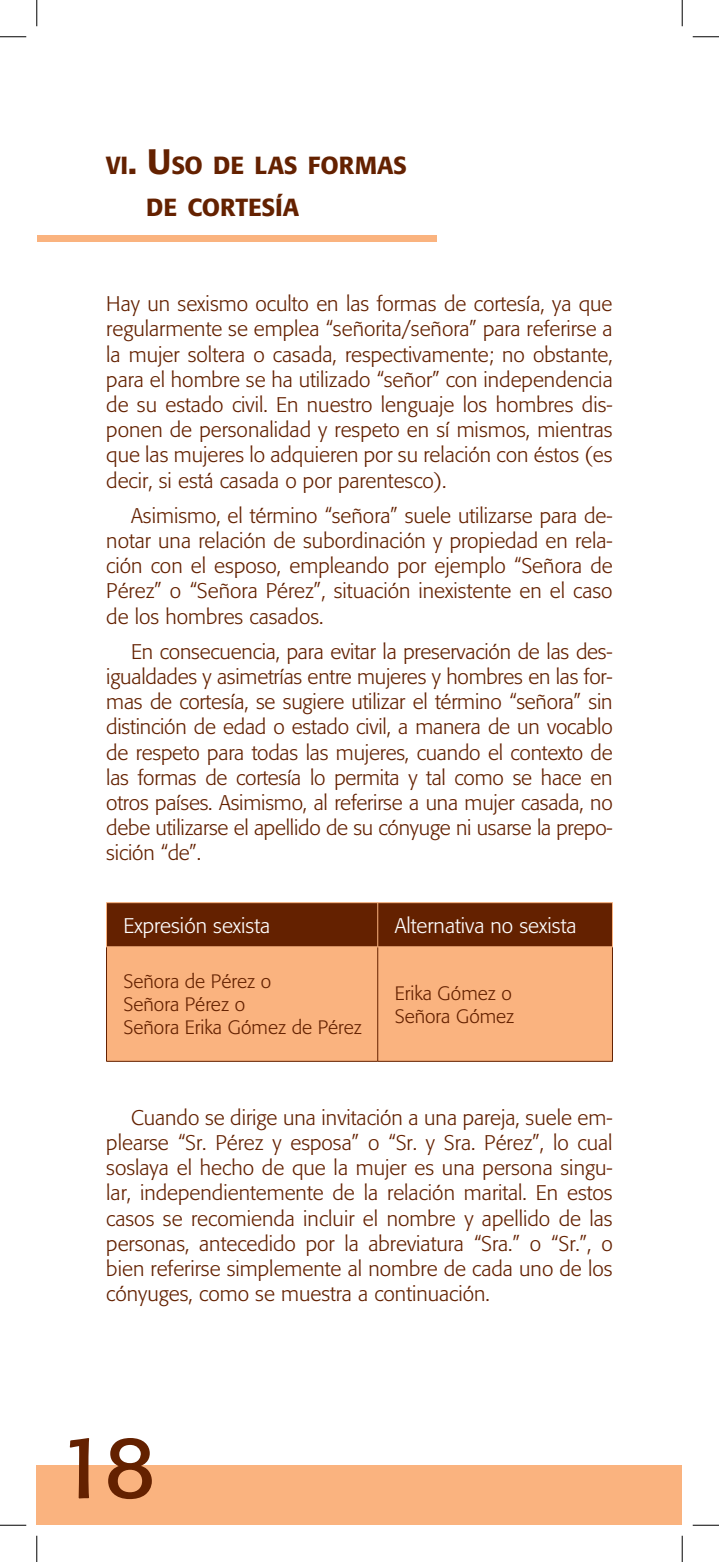
<style>
.page{position:relative;width:719px;height:1562px;background:#fff}
.page>*{position:absolute;margin:0;border:0;box-sizing:border-box;transform-origin:0 0}
.t1{font:87.5px "Formata";color:#642100}
.titulo{font:500 24.5px "Formata";color:#642100}
.texto_02{font:300 21px/25.2px "Formata";color:#642100;text-align:justify}
.texto_01{font:300 21px/25.2px "Formata";color:#642100;text-align:justify}
.titulo_tabla{font:300 21px "Formata";color:#fff}
.texto_tabla{font:300 19.25px "Formata";color:#642100}
.s1{font-size:35px}
</style>
<div class="page">
<div style="left:37px;top:1465px;width:645px;height:60px;background:#fab37f"></div>
<div style="left:107px;top:903px;width:505px;height:43px;background:#642100"></div>
<div style="left:107px;top:947px;width:505px;height:114px;background:#fab37f"></div>
<hr style="left:106px;top:947px;width:1px;height:114px;background:#642100">
<hr style="left:377px;top:947px;width:1px;height:114px;background:#642100">
<hr style="left:612px;top:947px;width:1px;height:114px;background:#642100">
<hr style="left:106px;top:1061px;width:271px;height:1px;background:#642100">
<hr style="left:377px;top:1061px;width:235px;height:1px;background:#642100">
<hr style="left:106px;top:903px;width:1px;height:43px;background:#fab37f">
<hr style="left:106px;top:902px;width:271px;height:1px;background:#fab37f">
<hr style="left:377px;top:902px;width:235px;height:1px;background:#fab37f">
<hr style="left:377px;top:903px;width:1px;height:43px;background:#fab37f">
<hr style="left:612px;top:903px;width:1px;height:43px;background:#fab37f">
<hr style="left:106px;top:946px;width:271px;height:1px;background:#fab37f">
<hr style="left:377px;top:946px;width:235px;height:1px;background:#fab37f">
<div style="left:37px;top:235px;width:399px;height:7px;background:#fab37f"></div>
<svg style="left:0;top:36px;width:26px;height:1px"></svg>
<svg style="left:692px;top:36px;width:26px;height:1px"></svg>
<svg style="left:0;top:1525px;width:26px;height:1px"></svg>
<svg style="left:692px;top:1525px;width:26px;height:1px"></svg>
<svg style="left:36px;top:0;width:1px;height:26px"></svg>
<svg style="left:36px;top:1535px;width:1px;height:27px"></svg>
<svg style="left:681px;top:0;width:1px;height:26px"></svg>
<svg style="left:681px;top:1535px;width:1px;height:27px"></svg>
<p class="titulo" style="left:106px;top:150px;width:302px">VI<span class="s1">. U</span>SO DE LAS FORMAS</p>
<p class="titulo" style="left:146px;top:192px;width:155px">DE CORTESÍA</p>
<p class="texto_01" style="left:106px;top:291px;width:508px">Hay un sexismo oculto en las formas de cortesía, ya que regularmente se emplea “señorita/señora” para referirse a la mujer soltera o casada, respectivamente; no obstante, para el hombre se ha utilizado “señor” con independencia de su estado civil. En nuestro lenguaje los hombres dis&shy;ponen de personalidad y respeto en sí mismos, mientras que las mujeres lo adquieren por su relación con éstos (es decir, si está casada o por parentesco).</p>
<p class="texto_02" style="left:106px;top:503px;width:507px;text-indent:25px">Asimismo, el término “señora” suele utilizarse para de&shy;notar una relación de subordinación y propiedad en rela&shy;ción con el esposo, empleando por ejemplo “Señora de Pérez” o “Señora Pérez”, situación inexistente en el caso de los hombres casados.</p>
<p class="texto_02" style="left:106px;top:639px;width:508px;text-indent:25px">En consecuencia, para evitar la preservación de las des&shy;igualdades y asimetrías entre mujeres y hombres en las for&shy;mas de cortesía, se sugiere utilizar el término “señora” sin distinción de edad o estado civil, a manera de un vocablo de respeto para todas las mujeres, cuando el contexto de las formas de cortesía lo permita y tal como se hace en otros países. Asimismo, al referirse a una mujer casada, no debe utilizarse el apellido de su cónyuge ni usarse la prepo&shy;sición “de”.</p>
<p class="titulo_tabla" style="left:123px;top:913px;width:148px">Expresión sexista</p>
<p class="titulo_tabla" style="left:394px;top:913px;width:183px">Alternativa no sexista</p>
<p class="texto_tabla" style="left:123px;top:970px;width:149px">Señora de Pérez o</p>
<p class="texto_tabla" style="left:123px;top:993px;width:123px">Señora Pérez o</p>
<p class="texto_tabla" style="left:123px;top:1016px;width:240px">Señora Erika Gómez de Pérez</p>
<p class="texto_tabla" style="left:394px;top:982px;width:119px">Erika Gómez o</p>
<p class="texto_tabla" style="left:394px;top:1005px;width:121px">Señora Gómez</p>
<p class="texto_02" style="left:106px;top:1105px;width:508px;text-indent:25px">Cuando se dirige una invitación a una pareja, suele em&shy;plearse “Sr. Pérez y esposa” o “Sr. y Sra. Pérez”, lo cual soslaya el hecho de que la mujer es una persona singu&shy;lar, independientemente de la relación marital. En estos casos se recomienda incluir el nombre y apellido de las personas, antecedido por la abreviatura “Sra.” o “Sr.”, o bien referirse simplemente al nombre de cada uno de los cónyuges, como se muestra a continuación.</p>
<h1 class="t1" style="left:57px;top:1414px;width:100px">18</h1>
</div>
